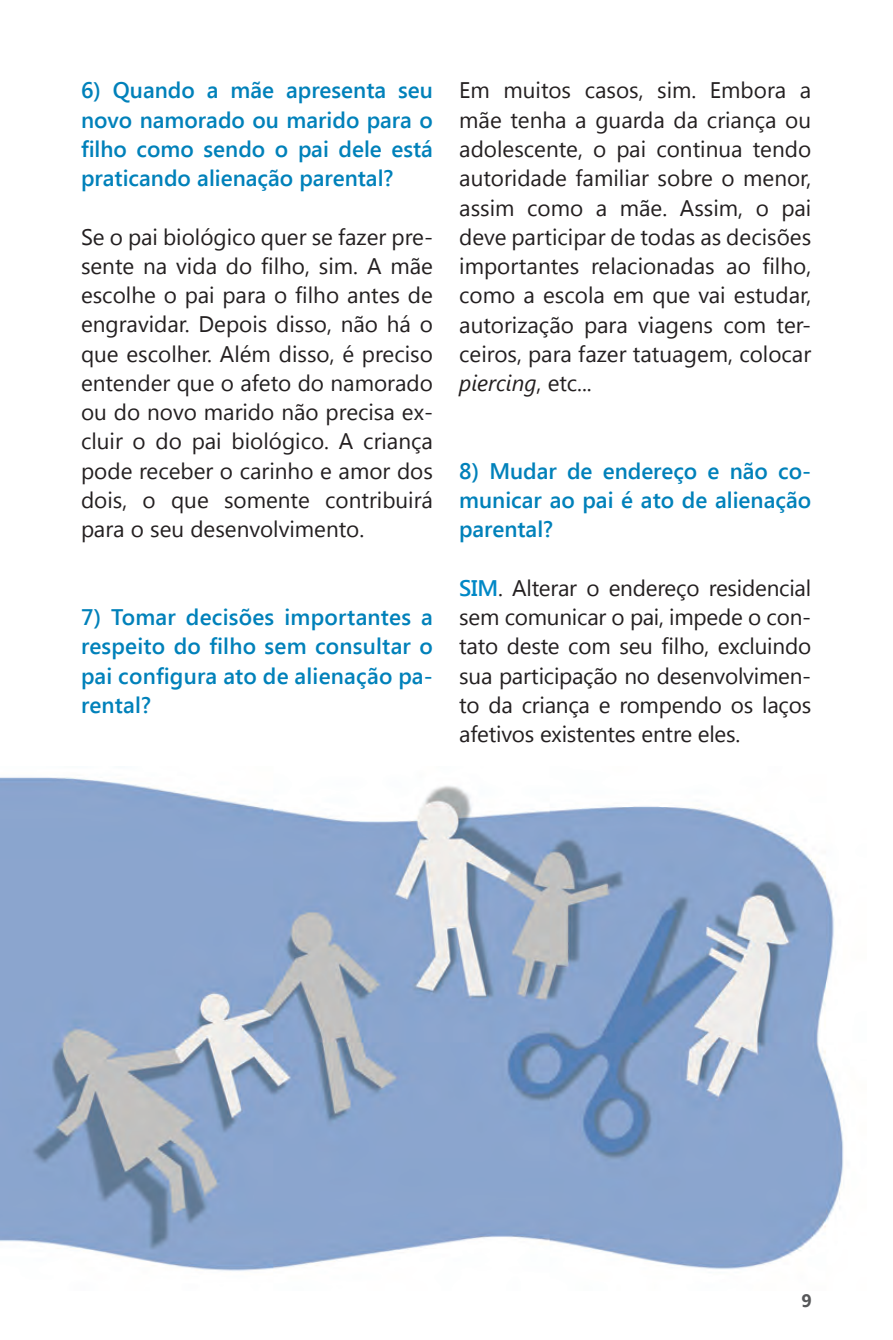
<style>
.page{position:relative;width:893px;height:1340px;background:#fff}
.page>*{position:absolute;margin:0;border:0;box-sizing:border-box;transform-origin:0 0}
.Parágrafo_da_Lista{font:22.5px/29.2px "Segoe UI";color:#231f20;text-align:justify}
.Parágrafo_da_Lista-2{font:600 22.5px/29.2px "Segoe UI";color:#0081ba;text-align:justify}
.t1{font:700 18px "Segoe UI";color:#57585a}
.s1{font-style:italic}
.s2{font-weight:600;color:#0088c6}
</style>
<div class="page">
<img style="left:0;top:777px;width:844px;height:494px">
<p class="Parágrafo_da_Lista-2" style="left:81px;top:75px;width:353px">6) Quando a mãe apresenta seu novo namorado ou marido para o filho como sendo o pai dele está praticando alienação parental?</p>
<p class="Parágrafo_da_Lista" style="left:81px;top:221px;width:353px">Se o pai biológico quer se fazer pre&shy;sente na vida do filho, sim. A mãe escolhe o pai para o filho antes de engravidar. Depois disso, não há o que escolher. Além disso, é preciso entender que o afeto do namorado ou do novo marido não precisa ex&shy;cluir o do pai biológico. A criança pode receber o carinho e amor dos dois, o que somente contribuirá para o seu desenvolvimento.</p>
<p class="Parágrafo_da_Lista-2" style="left:81px;top:601px;width:353px">7) Tomar decisões importantes a respeito do filho sem consultar o pai configura ato de alienação pa&shy;rental?</p>
<p class="Parágrafo_da_Lista" style="left:459px;top:75px;width:353px">Em muitos casos, sim. Embora a mãe tenha a guarda da criança ou adolescente, o pai continua tendo autoridade familiar sobre o menor, assim como a mãe. Assim, o pai deve participar de todas as decisões importantes relacionadas ao filho, como a escola em que vai estudar, autorização para viagens com ter&shy;ceiros, para fazer tatuagem, colocar <span class="s1">piercing</span>, etc...</p>
<p class="Parágrafo_da_Lista-2" style="left:459px;top:455px;width:353px">8) Mudar de endereço e não co&shy;municar ao pai é ato de alienação parental?</p>
<p class="Parágrafo_da_Lista" style="left:459px;top:572px;width:353px"><span class="s2">SIM</span>. Alterar o endereço residencial sem comunicar o pai, impede o con&shy;tato deste com seu filho, excluindo sua participação no desenvolvimen&shy;to da criança e rompendo os laços afetivos existentes entre eles.</p>
<p class="t1" style="left:802px;top:1288px;width:12px">9</p>
</div>
